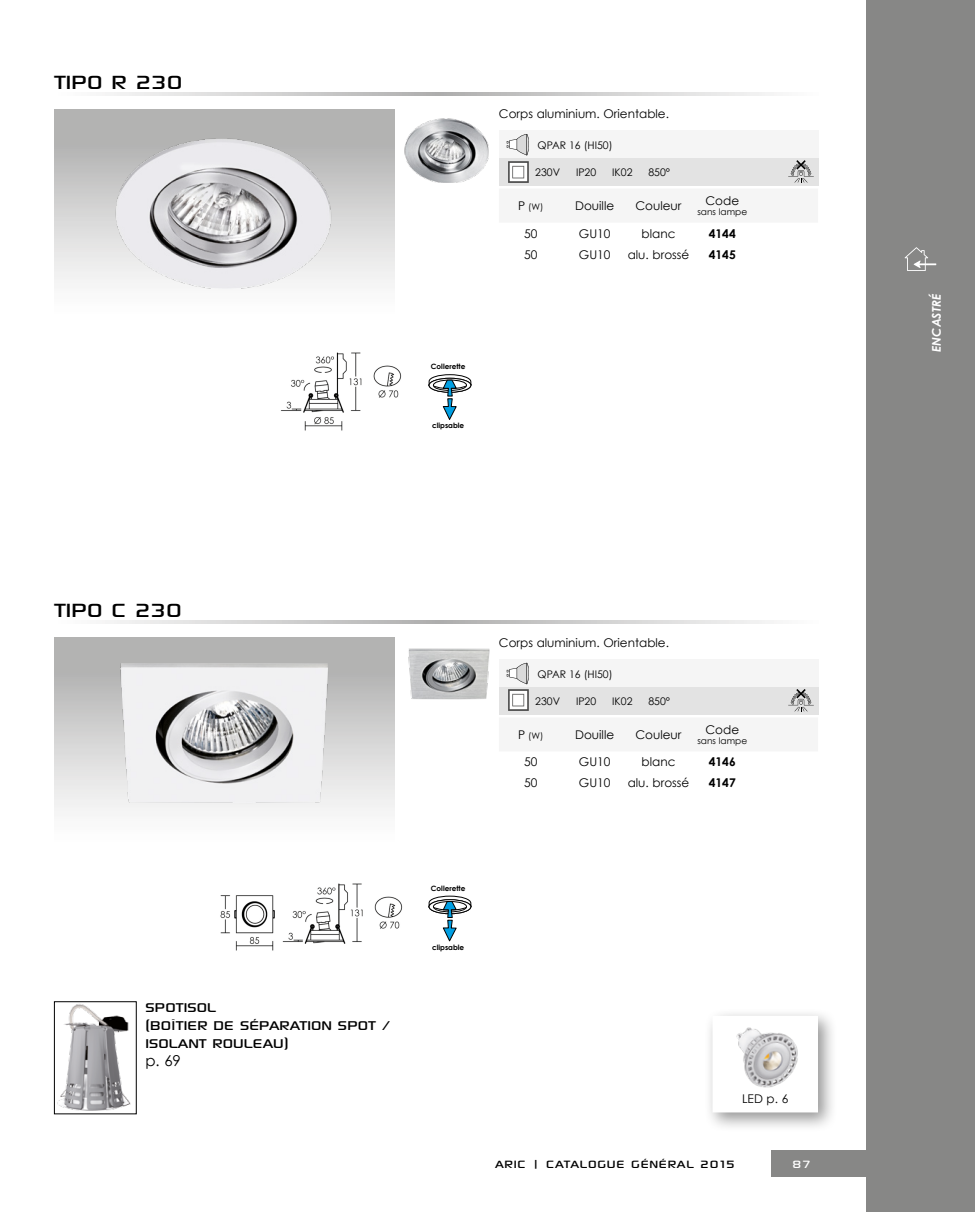
<style>
.page{position:relative;width:975px;height:1212px;background:#fff}
.page>*{position:absolute;margin:0;border:0;box-sizing:border-box;transform-origin:0 0}
.Titres_Produits{font:27px "Sony Sketch EF";color:#000}
.Titres_Produits-2{font:18px/18px "Sony Sketch EF";color:#000}
.t1{font:15px "Sony Sketch EF";letter-spacing:.05em;color:#000}
.Titres_Produits-3{font:15px "Century Gothic";color:#000}
.t2{font:15px "Sony Sketch EF";color:#fff}
.t3{font:12px "Century Gothic";color:#000}
.t4{font:700 12px "Century Gothic";color:#000}
.t5{font:italic 700 12px "Century Gothic";color:#fff}
.t6{font:10.5px "Century Gothic";color:#000}
.t7{font:9px "Century Gothic";color:#000}
.t8{font:700 7.35px "Century Gothic";color:#000}
.s1{font-size:12px}
</style>
<div class="page">
<div style="left:771px;top:1150px;width:204px;height:27px;background:#878786"></div>
<div style="left:54px;top:110px;width:340px;height:203px;background:linear-gradient(to bottom,#a9a9a8,#fff)"></div>
<div style="left:54px;top:638px;width:340px;height:203px;background:linear-gradient(to bottom,#a9a9a8,#fff)"></div>
<div style="left:499px;top:131px;width:319px;height:27px;background:#f5f5f5"></div>
<div style="left:499px;top:660px;width:319px;height:27px;background:#f5f5f5"></div>
<div style="left:499px;top:158px;width:319px;height:27px;background:#e3e3e3"></div>
<div style="left:499px;top:687px;width:319px;height:27px;background:#e3e3e3"></div>
<svg style="left:788px;top:160px;width:25px;height:22px"></svg>
<svg style="left:788px;top:689px;width:25px;height:22px"></svg>
<svg style="left:507px;top:134px;width:22px;height:21px"></svg>
<svg style="left:507px;top:663px;width:22px;height:21px"></svg>
<img style="left:508px;top:161px;width:21px;height:21px">
<img style="left:508px;top:690px;width:21px;height:21px">
<svg style="left:105px;top:93px;width:669px;height:2px"></svg>
<svg style="left:105px;top:620px;width:669px;height:3px;background:#d2d2d2"></svg>
<svg style="left:428px;top:895px;width:44px;height:47px"></svg>
<svg style="left:428px;top:374px;width:44px;height:46px"></svg>
<img style="left:103px;top:125px;width:237px;height:175px">
<img style="left:98px;top:647px;width:249px;height:182px">
<img style="left:404px;top:118px;width:85px;height:64px">
<img style="left:408px;top:648px;width:82px;height:52px">
<img style="left:280px;top:352px;width:122px;height:79px">
<img style="left:220px;top:883px;width:183px;height:68px">
<div style="left:704px;top:1007px;width:134px;height:126px;background:#000;opacity:.42"></div>
<div style="left:712px;top:1016px;width:106px;height:96px;background:#fff"></div>
<img style="left:736px;top:1027px;width:62px;height:61px">
<img style="left:57px;top:1004px;width:74px;height:107px">
<div style="left:54px;top:1001px;width:83px;height:113px;border:1px solid #000"></div>
<div style="left:866px;top:0;width:109px;height:1212px;background:#878786"></div>
<svg style="left:904px;top:247px;width:32px;height:24px"></svg>
<p class="Titres_Produits" style="left:54px;top:67px;width:130px">TIPO R 230</p>
<p class="t3" style="left:499px;top:106px;width:172px">Corps aluminium. Orientable.</p>
<p class="t6" style="left:537px;top:139px;width:77px">QPAR 16 (HI50)</p>
<p class="t6" style="left:535px;top:166px;width:26px">230V</p>
<p class="t6" style="left:576px;top:166px;width:22px">IP20</p>
<p class="t6" style="left:612px;top:166px;width:22px">IK02</p>
<p class="t6" style="left:648px;top:166px;width:23px">850°</p>
<p class="t7" style="left:518px;top:201px;width:27px"><span class="s1">P</span> (W)</p>
<p class="t3" style="left:575px;top:198px;width:41px">Douille</p>
<p class="t3" style="left:635px;top:198px;width:48px">Couleur</p>
<p class="t3" style="left:705px;top:193px;width:35px">Code</p>
<p class="t7" style="left:697px;top:207px;width:51px">sans lampe</p>
<p class="t3" style="left:524px;top:226px;width:15px">50</p>
<p class="t3" style="left:579px;top:226px;width:33px">GU10</p>
<p class="t3" style="left:641px;top:226px;width:35px">blanc</p>
<p class="t4" style="left:709px;top:226px;width:28px">4144</p>
<p class="t3" style="left:524px;top:247px;width:15px">50</p>
<p class="t3" style="left:579px;top:247px;width:33px">GU10</p>
<p class="t3" style="left:627px;top:247px;width:63px">alu. brossé</p>
<p class="t4" style="left:709px;top:247px;width:28px">4145</p>
<p class="t8" style="left:431px;top:362px;width:36px">Collerette</p>
<p class="t8" style="left:432px;top:421px;width:34px">clipsable</p>
<p class="Titres_Produits" style="left:54px;top:595px;width:129px">TIPO C 230</p>
<p class="Titres_Produits-2" style="left:145px;top:999px;width:247px">SPOTISOL<br>(BOÎTIER DE SÉPARATION SPOT /<br>ISOLANT ROULEAU)</p>
<p class="Titres_Produits-3" style="left:145px;top:1052px;width:37px">p. 69</p>
<p class="t3" style="left:499px;top:635px;width:172px">Corps aluminium. Orientable.</p>
<p class="t6" style="left:537px;top:668px;width:77px">QPAR 16 (HI50)</p>
<p class="t6" style="left:535px;top:695px;width:26px">230V</p>
<p class="t6" style="left:576px;top:695px;width:22px">IP20</p>
<p class="t6" style="left:612px;top:695px;width:22px">IK02</p>
<p class="t6" style="left:648px;top:695px;width:23px">850°</p>
<p class="t7" style="left:518px;top:730px;width:27px"><span class="s1">P</span> (W)</p>
<p class="t3" style="left:575px;top:727px;width:41px">Douille</p>
<p class="t3" style="left:635px;top:727px;width:48px">Couleur</p>
<p class="t3" style="left:705px;top:722px;width:35px">Code</p>
<p class="t7" style="left:697px;top:735px;width:51px">sans lampe</p>
<p class="t3" style="left:524px;top:755px;width:15px">50</p>
<p class="t3" style="left:579px;top:755px;width:33px">GU10</p>
<p class="t3" style="left:641px;top:755px;width:35px">blanc</p>
<p class="t4" style="left:709px;top:754px;width:28px">4146</p>
<p class="t3" style="left:524px;top:776px;width:15px">50</p>
<p class="t3" style="left:579px;top:776px;width:33px">GU10</p>
<p class="t3" style="left:627px;top:776px;width:63px">alu. brossé</p>
<p class="t4" style="left:709px;top:775px;width:28px">4147</p>
<p class="t8" style="left:431px;top:883px;width:36px">Collerette</p>
<p class="t8" style="left:432px;top:942px;width:34px">clipsable</p>
<p class="t3" style="left:742px;top:1092px;width:48px">LED p. 6</p>
<p class="t1" style="left:495px;top:1156px;width:241px">ARIC | CATALOGUE GÉNÉRAL 2015</p>
<p class="t2" style="left:792px;top:1156px;width:20px">87</p>
<p class="t5" style="left:928px;top:352px;width:60px;rotate:-90deg">ENCASTRÉ</p>
</div>
